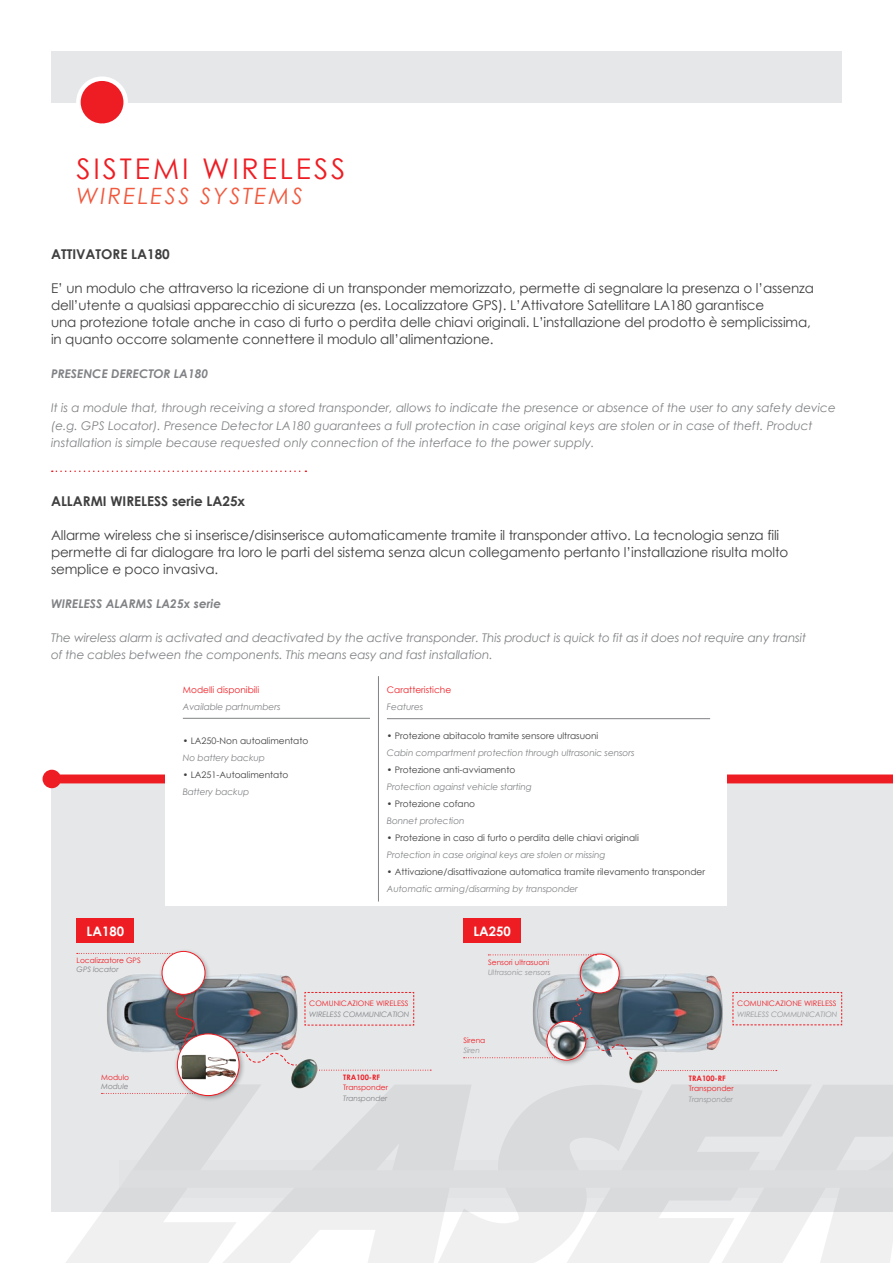
<style>
.page{position:relative;width:893px;height:1263px;background:#fff}
.page>*{position:absolute;margin:0;border:0;box-sizing:border-box;transform-origin:0 0}
.t1{font:28.5px "Century Gothic";letter-spacing:.1em;color:#ee1d23}
.t2{font:italic 22.5px "Century Gothic";letter-spacing:.1em;color:#f0593e}
.t3{font:13.5px/17px "Century Gothic";letter-spacing:-.01em;color:#3f3f40}
.t4{font:700 13.5px "Century Gothic";color:#3f3f40}
.t5{font:700 13.05px "Century Gothic";color:#fff}
.t6{font:italic 12px/17px "Century Gothic";color:#808285}
.t7{font:italic 700 12px "Century Gothic";color:#808285}
.t8{font:9px "Century Gothic";color:#3f3f40}
.t9{font:italic 9px "Century Gothic";letter-spacing:-.01em;color:#808285}
.t10{font:9px "Century Gothic";color:#ee1d23}
.t11{font:7.5px "Century Gothic";color:#ee1d23}
.t12{font:italic 7.5px "Century Gothic";letter-spacing:-.01em;color:#939598}
.t13{font:italic 7.5px "Century Gothic";letter-spacing:-.01em;color:#808285}
.t14{font:700 7.5px "Century Gothic";color:#ee1d23}
</style>
<div class="page">
<div style="left:51px;top:782px;width:842px;height:430px;background:#e6e7e9"></div>
<svg style="left:43px;top:770px;width:850px;height:18px"></svg>
<div style="left:51px;top:51px;width:791px;height:51px;background:#e6e7e9"></div>
<svg style="left:76px;top:76px;width:52px;height:52px;fill:#ee1d23"></svg>
<svg style="left:52px;top:470px;width:254px;height:2px"></svg>
<div style="left:166px;top:668px;width:561px;height:238px;background:#fff"></div>
<hr style="left:378px;top:676px;width:1px;height:225px;background:#808285">
<hr style="left:183px;top:718px;width:187px;height:1px;background:#808285">
<hr style="left:387px;top:718px;width:323px;height:1px;background:#808285">
<img style="left:510px;top:955px;width:238px;height:104px">
<svg style="left:464px;top:1057px;width:79px;height:1px"></svg>
<div style="left:543px;top:1017px;width:49px;height:50px;background:#231f20;opacity:.35"></div>
<svg style="left:547px;top:1021px;width:39px;height:39px"></svg>
<img style="left:547px;top:1024px;width:39px;height:35px">
<div style="left:546px;top:1021px;width:40px;height:40px;border:1px solid #ee1d23;border-radius:50%"></div>
<div style="left:576px;top:950px;width:50px;height:49px;background:#231f20;opacity:.35"></div>
<div style="left:580px;top:954px;width:39px;height:39px;background:#ec2025;border-radius:50%"></div>
<img style="left:580px;top:955px;width:39px;height:37px">
<div style="left:580px;top:953px;width:40px;height:40px;border:1px solid #ee1d23;border-radius:50%"></div>
<svg style="left:585px;top:1037px;width:52px;height:24px"></svg>
<svg style="left:572px;top:988px;width:15px;height:36px"></svg>
<svg style="left:488px;top:954px;width:109px;height:1px"></svg>
<svg style="left:670px;top:1070px;width:107px;height:1px"></svg>
<svg style="left:732px;top:992px;width:110px;height:33px"></svg>
<img style="left:628px;top:1049px;width:41px;height:35px">
<div style="left:463px;top:918px;width:58px;height:25px;background:#ee1d23"></div>
<svg style="left:323px;top:1070px;width:108px;height:1px"></svg>
<img style="left:107px;top:973px;width:216px;height:98px">
<svg style="left:245px;top:1051px;width:53px;height:15px"></svg>
<svg style="left:172px;top:1001px;width:29px;height:44px"></svg>
<img style="left:287px;top:1056px;width:31px;height:28px">
<svg style="left:66px;top:1084px;width:827px;height:179px"></svg>
<svg style="left:77px;top:953px;width:82px;height:1px"></svg>
<svg style="left:304px;top:992px;width:110px;height:34px"></svg>
<div style="left:77px;top:918px;width:57px;height:25px;background:#ee1d23"></div>
<div style="left:159px;top:948px;width:52px;height:53px;background:#231f20;opacity:.35"></div>
<div style="left:162px;top:951px;width:43px;height:43px;background:#fff;border-radius:50%"></div>
<div style="left:162px;top:951px;width:43px;height:44px;border:1px solid #ee1d23;border-radius:50%"></div>
<div style="left:174px;top:1030px;width:71px;height:72px;background:#231f20;opacity:.35"></div>
<div style="left:177px;top:1034px;width:62px;height:61px;background:#fff;border-radius:50%"></div>
<img style="left:179px;top:1052px;width:57px;height:31px">
<div style="left:177px;top:1033px;width:63px;height:63px;border:1px solid #ee1d23;border-radius:50%"></div>
<h1 class="t1" style="left:77px;top:151px;width:270px">SISTEMI WIRELESS</h1>
<h2 class="t2" style="left:77px;top:182px;width:228px">WIRELESS SYSTEMS</h2>
<p class="t4" style="left:51px;top:246px;width:120px">ATTIVATORE LA180</p>
<p class="t3" style="left:51px;top:280px;width:764px">E’ un modulo che attraverso la ricezione di un transponder memorizzato, permette di segnalare la presenza o l’assenza dell’utente a qualsiasi apparecchio di sicurezza (es. Localizzatore GPS). L’Attivatore Satellitare LA180 garantisce<br>una protezione totale anche in caso di furto o perdita delle chiavi originali. L’installazione del prodotto è semplicissima, in quanto occorre solamente connettere il modulo all’alimentazione.</p>
<p class="t7" style="left:51px;top:366px;width:159px">PRESENCE DERECTOR LA180</p>
<p class="t6" style="left:51px;top:399px;width:786px">It is a module that, through receiving a stored transponder, allows to indicate the presence or absence of the user to any safety device (e.g. GPS Locator). Presence Detector LA180 guarantees a full protection in case original keys are stolen or in case of theft. Product installation is simple because requested only connection of the interface to the power supply.</p>
<p class="t4" style="left:51px;top:493px;width:196px">ALLARMI WIRELESS serie LA25x</p>
<p class="t3" style="left:51px;top:526px;width:739px">Allarme wireless che si inserisce/disinserisce automaticamente tramite il transponder attivo. La tecnologia senza fili permette di far dialogare tra loro le parti del sistema senza alcun collegamento pertanto l’installazione risulta molto semplice e poco invasiva.</p>
<p class="t7" style="left:51px;top:596px;width:172px">WIRELESS ALARMS LA25x serie</p>
<p class="t6" style="left:51px;top:629px;width:757px">The wireless alarm is activated and deactivated by the active transponder. This product is quick to fit as it does not require any transit of the cables between the components. This means easy and fast installation.</p>
<p class="t10" style="left:183px;top:684px;width:78px">Modelli disponibili</p>
<p class="t9" style="left:183px;top:701px;width:99px">Available partnumbers</p>
<p class="t8" style="left:183px;top:735px;width:127px">• LA250-Non autoalimentato</p>
<p class="t9" style="left:183px;top:752px;width:84px">No battery backup</p>
<p class="t8" style="left:183px;top:769px;width:107px">• LA251-Autoalimentato</p>
<p class="t9" style="left:183px;top:786px;width:68px">Battery backup</p>
<p class="t10" style="left:387px;top:684px;width:66px">Caratteristiche</p>
<p class="t9" style="left:387px;top:701px;width:38px">Features</p>
<p class="t8" style="left:387px;top:730px;width:213px">• Protezione abitacolo tramite sensore ultrasuoni</p>
<p class="t9" style="left:387px;top:747px;width:249px">Cabin compartment protection through ultrasonic sensors</p>
<p class="t8" style="left:387px;top:764px;width:130px">• Protezione anti-avviamento</p>
<p class="t9" style="left:387px;top:781px;width:146px">Protection against vehicle starting</p>
<p class="t8" style="left:387px;top:798px;width:90px">• Protezione cofano</p>
<p class="t9" style="left:387px;top:815px;width:79px">Bonnet protection</p>
<p class="t8" style="left:387px;top:832px;width:253px">• Protezione in caso di furto o perdita delle chiavi originali</p>
<p class="t9" style="left:387px;top:849px;width:220px">Protection in case original keys are stolen or missing</p>
<p class="t8" style="left:387px;top:866px;width:320px">• Attivazione/disattivazione automatica tramite rilevamento transponder</p>
<p class="t9" style="left:387px;top:883px;width:193px">Automatic arming/disarming by transponder</p>
<p class="t5" style="left:87px;top:923px;width:39px">LA180</p>
<p class="t5" style="left:473px;top:923px;width:39px">LA250</p>
<p class="t11" style="left:77px;top:955px;width:66px">Localizzatore GPS</p>
<p class="t13" style="left:77px;top:964px;width:44px">GPS locator</p>
<p class="t11" style="left:488px;top:957px;width:63px">Sensori ultrasuoni</p>
<p class="t12" style="left:488px;top:968px;width:64px">Ultrasonic sensors</p>
<p class="t11" style="left:309px;top:999px;width:101px">COMUNICAZIONE WIRELESS</p>
<p class="t13" style="left:309px;top:1009px;width:102px">WIRELESS COMMUNICATION</p>
<p class="t11" style="left:737px;top:999px;width:101px">COMUNICAZIONE WIRELESS</p>
<p class="t12" style="left:737px;top:1009px;width:102px">WIRELESS COMMUNICATION</p>
<p class="t11" style="left:463px;top:1036px;width:24px">Sirena</p>
<p class="t12" style="left:463px;top:1046px;width:18px">Siren</p>
<p class="t11" style="left:101px;top:1073px;width:29px">Modulo</p>
<p class="t13" style="left:101px;top:1082px;width:29px">Module</p>
<p class="t14" style="left:343px;top:1072px;width:38px">TRA100-RF</p>
<p class="t11" style="left:343px;top:1083px;width:46px">Transponder</p>
<p class="t13" style="left:343px;top:1093px;width:46px">Transponder</p>
<p class="t14" style="left:689px;top:1073px;width:38px">TRA100-RF</p>
<p class="t11" style="left:689px;top:1084px;width:46px">Transponder</p>
<p class="t12" style="left:689px;top:1094px;width:46px">Transponder</p>
</div>
